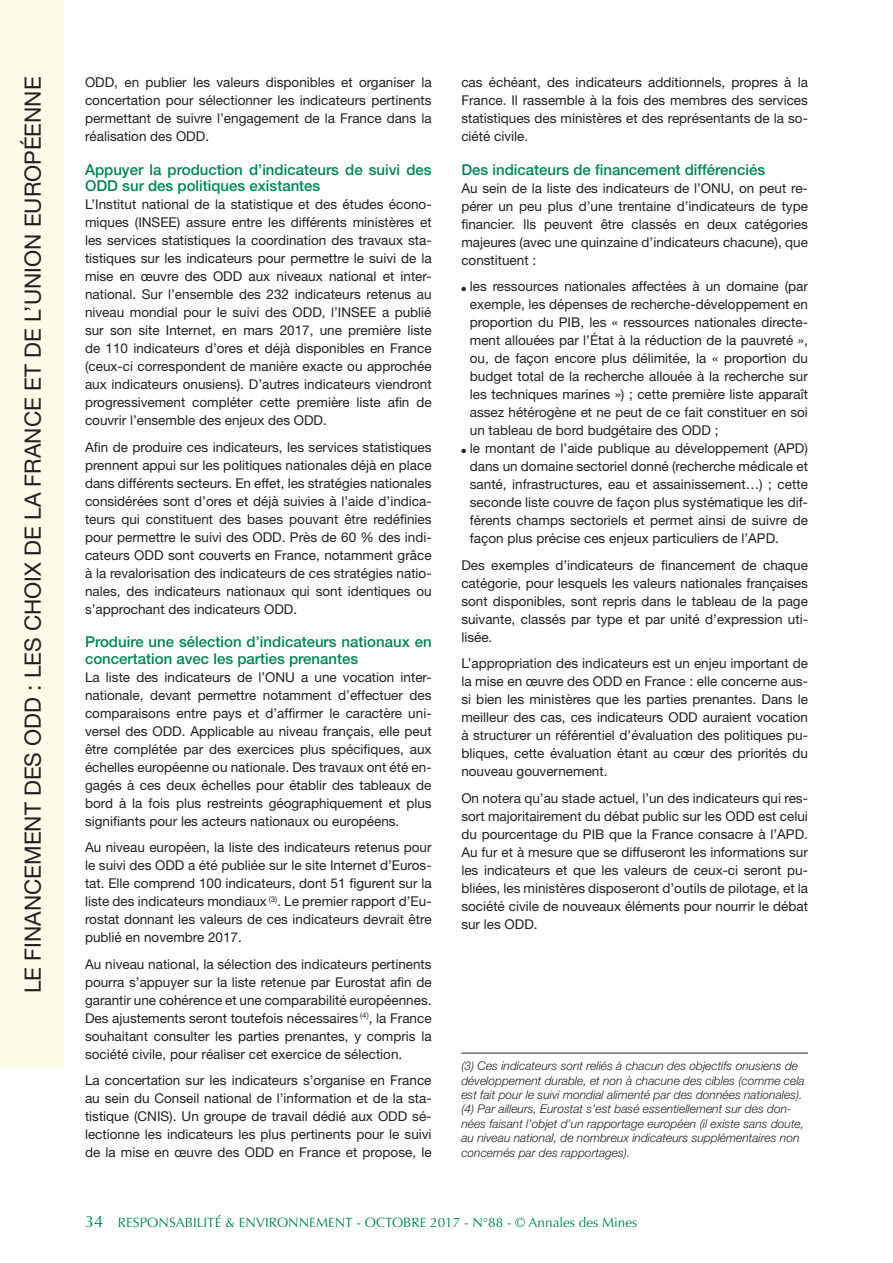
<style>
.page{position:relative;width:893px;height:1263px;background:#fff}
.page>*{position:absolute;margin:0;border:0;box-sizing:border-box;transform-origin:0 0}
.t1{font:22.5px "Helvetica Neue";color:#231f20}
.inter2_vert{font:500 15px/16.5px "Helvetica Neue";color:#008457}
.texte_courant{font:13.5px/18px "Helvetica Neue";color:#231f20;text-align:justify}
.t2{font:13.5px "Optima";color:#008457}
.légende{font:italic 300 12px/14.4px "Helvetica Neue";color:#231f20}
.s1{font-size:16.5px}
</style>
<div class="page">
<hr style="left:461px;top:1053px;width:347px;height:1px;background:#231f20">
<div style="left:0;top:0;width:64px;height:1067px;background:#fdfce8"></div>
<p class="t1" style="left:19px;top:993px;width:918px;rotate:-90deg">LE FINANCEMENT DES ODD : LES CHOIX DE LA FRANCE ET DE L’UNION EUROPÉENNE</p>
<p class="texte_courant" style="left:85px;top:73px;width:348px">ODD, en publier les valeurs disponibles et organiser la concertation pour sélectionner les indicateurs pertinents permettant de suivre l’engagement de la France dans la réalisation des ODD.</p>
<p class="inter2_vert" style="left:85px;top:161px;width:348px">Appuyer la production d’indicateurs de suivi des<br>ODD sur des politiques existantes</p>
<p class="texte_courant" style="left:85px;top:195px;width:348px">L’Institut national de la statistique et des études écono&shy;miques (INSEE) assure entre les différents ministères et les services statistiques la coordination des travaux sta&shy;tistiques sur les indicateurs pour permettre le suivi de la mise en œuvre des ODD aux niveaux national et inter&shy;national. Sur l’ensemble des 232 indicateurs retenus au niveau mondial pour le suivi des ODD, l’INSEE a publié sur son site Internet, en mars 2017, une première liste de 110 indicateurs d’ores et déjà disponibles en France (ceux-ci correspondent de manière exacte ou approchée aux indicateurs onusiens). D’autres indicateurs viendront progressivement compléter cette première liste afin de couvrir l’ensemble des enjeux des ODD.</p>
<p class="texte_courant" style="left:85px;top:438px;width:348px">Afin de produire ces indicateurs, les services statistiques prennent appui sur les politiques nationales déjà en place dans différents secteurs. En effet, les stratégies nationales considérées sont d’ores et déjà suivies à l’aide d’indica&shy;teurs qui constituent des bases pouvant être redéfinies pour permettre le suivi des ODD. Près de 60 % des indi&shy;cateurs ODD sont couverts en France, notamment grâce à la revalorisation des indicateurs de ces stratégies natio&shy;nales, des indicateurs nationaux qui sont identiques ou s’approchant des indicateurs ODD.</p>
<p class="inter2_vert" style="left:85px;top:633px;width:348px">Produire une sélection d’indicateurs nationaux en concertation avec les parties prenantes</p>
<p class="texte_courant" style="left:85px;top:668px;width:348px">La liste des indicateurs de l’ONU a une vocation inter&shy;nationale, devant permettre notamment d’effectuer des comparaisons entre pays et d’affirmer le caractère uni&shy;versel des ODD. Applicable au niveau français, elle peut être complétée par des exercices plus spécifiques, aux échelles européenne ou nationale. Des travaux ont été en&shy;gagés à ces deux échelles pour établir des tableaux de bord à la fois plus restreints géographiquement et plus signifiants pour les acteurs nationaux ou européens.</p>
<p class="texte_courant" style="left:85px;top:838px;width:348px">Au niveau européen, la liste des indicateurs retenus pour le suivi des ODD a été publiée sur le site Internet d’Euros&shy;tat. Elle comprend 100 indicateurs, dont 51 figurent sur la liste des indicateurs mondiaux <sup>(3)</sup>. Le premier rapport d’Eu&shy;rostat donnant les valeurs de ces indicateurs devrait être publié en novembre 2017.</p>
<p class="texte_courant" style="left:85px;top:955px;width:348px">Au niveau national, la sélection des indicateurs pertinents pourra s’appuyer sur la liste retenue par Eurostat afin de garantir une cohérence et une comparabilité européennes.<br>Des ajustements seront toutefois nécessaires <sup>(4)</sup>, la France souhaitant consulter les parties prenantes, y compris la société civile, pour réaliser cet exercice de sélection.</p>
<p class="texte_courant" style="left:85px;top:1071px;width:348px">La concertation sur les indicateurs s’organise en France au sein du Conseil national de l’information et de la sta&shy;tistique (CNIS). Un groupe de travail dédié aux ODD sé&shy;lectionne les indicateurs les plus pertinents pour le suivi de la mise en œuvre des ODD en France et propose, le</p>
<p class="texte_courant" style="left:461px;top:73px;width:348px">cas échéant, des indicateurs additionnels, propres à la France. Il rassemble à la fois des membres des services statistiques des ministères et des représentants de la so&shy;ciété civile.</p>
<p class="inter2_vert" style="left:461px;top:161px;width:305px">Des indicateurs de financement différenciés</p>
<p class="texte_courant" style="left:461px;top:179px;width:348px">Au sein de la liste des indicateurs de l’ONU, on peut re&shy;pérer un peu plus d’une trentaine d’indicateurs de type financier. Ils peuvent être classés en deux catégories majeures (avec une quinzaine d’indicateurs chacune), que constituent :</p>
<p class="texte_courant" style="left:470px;top:277px;width:340px;text-indent:-9px">● les ressources nationales affectées à un domaine (par exemple, les dépenses de recherche-développement en proportion du PIB, les « ressources nationales directe&shy;ment allouées par l’État à la réduction de la pauvreté », ou, de façon encore plus délimitée, la « proportion du budget total de la recherche allouée à la recherche sur les techniques marines ») ; cette première liste apparaît assez hétérogène et ne peut de ce fait constituer en soi un tableau de bord budgétaire des ODD ;</p>
<p class="texte_courant" style="left:470px;top:439px;width:340px;text-indent:-9px">● le montant de l’aide publique au développement (APD) dans un domaine sectoriel donné (recherche médicale et santé, infrastructures, eau et assainissement…) ; cette seconde liste couvre de façon plus systématique les dif&shy;férents champs sectoriels et permet ainsi de suivre de façon plus précise ces enjeux particuliers de l’APD.</p>
<p class="texte_courant" style="left:461px;top:556px;width:348px">Des exemples d’indicateurs de financement de chaque catégorie, pour lesquels les valeurs nationales françaises sont disponibles, sont repris dans le tableau de la page suivante, classés par type et par unité d’expression uti&shy;lisée.</p>
<p class="texte_courant" style="left:461px;top:654px;width:348px">L’appropriation des indicateurs est un enjeu important de la mise en œuvre des ODD en France : elle concerne aus&shy;si bien les ministères que les parties prenantes. Dans le meilleur des cas, ces indicateurs ODD auraient vocation à structurer un référentiel d’évaluation des politiques pu&shy;bliques, cette évaluation étant au cœur des priorités du nouveau gouvernement.</p>
<p class="texte_courant" style="left:461px;top:789px;width:348px">On notera qu’au stade actuel, l’un des indicateurs qui res&shy;sort majoritairement du débat public sur les ODD est celui du pourcentage du PIB que la France consacre à l’APD.<br>Au fur et à mesure que se diffuseront les informations sur les indicateurs et que les valeurs de ceux-ci seront pu&shy;bliées, les ministères disposeront d’outils de pilotage, et la société civile de nouveaux éléments pour nourrir le débat sur les ODD.</p>
<p class="légende" style="left:461px;top:1059px;width:345px">(3) Ces indicateurs sont reliés à chacun des objectifs onusiens de développement durable, et non à chacune des cibles (comme cela est fait pour le suivi mondial alimenté par des données nationales).</p>
<p class="légende" style="left:461px;top:1102px;width:344px">(4) Par ailleurs, Eurostat s’est basé essentiellement sur des don&shy;nées faisant l’objet d’un rapportage européen (il existe sans doute, au niveau national, de nombreux indicateurs supplémentaires non concernés par des rapportages).</p>
<p class="t2" style="left:85px;top:1215px;width:554px"><span class="s1">34</span> RESPONSABILITÉ &amp; ENVIRONNEMENT - OCTOBRE 2017 - N°88 - © Annales des Mines</p>
</div>
